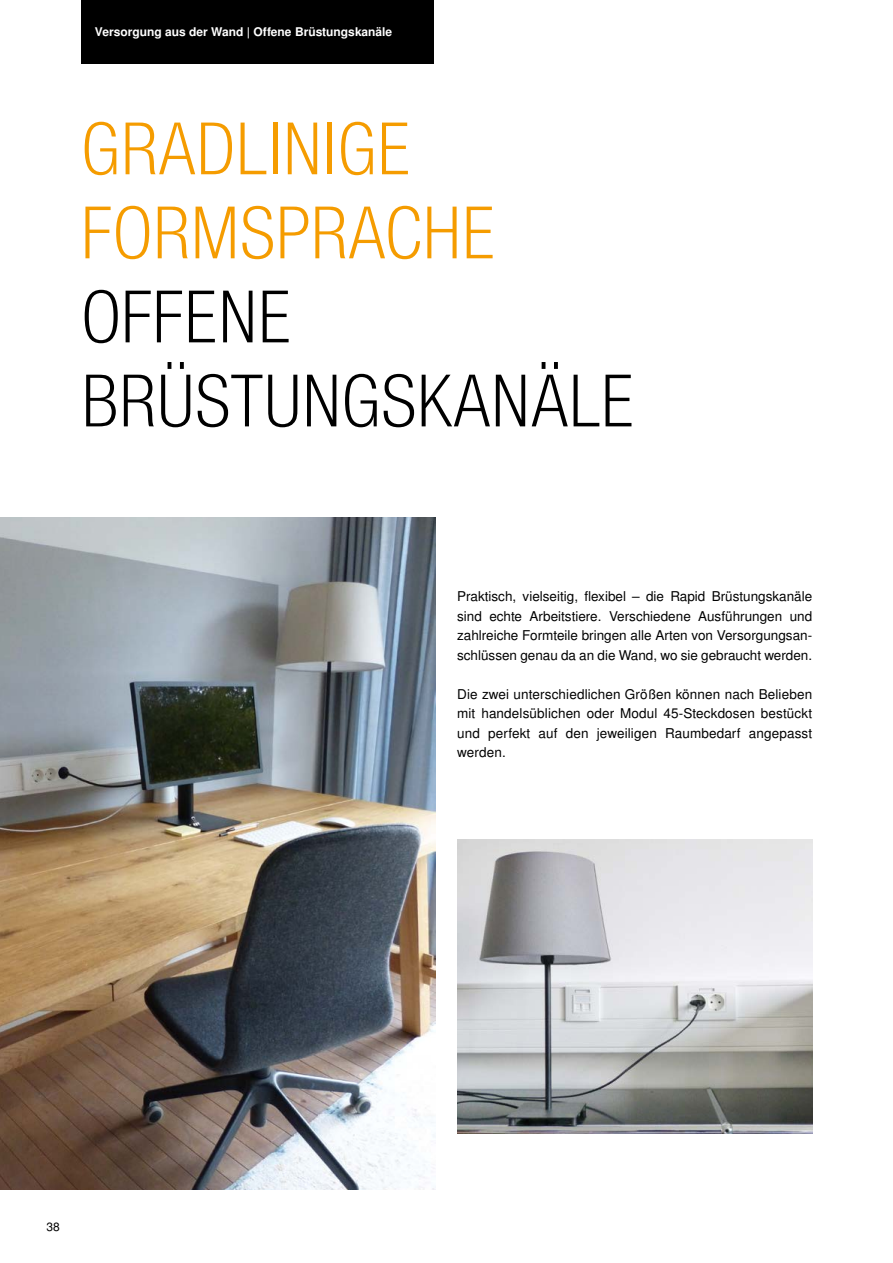
<style>
.page{position:relative;width:893px;height:1263px;background:#fff}
.page>*{position:absolute;margin:0;border:0;box-sizing:border-box;transform-origin:0 0}
.t1{font:72px/84px "Nimbus San LOT Lig Con";letter-spacing:-.01em;color:#f59c00}
.t2{font:72px/84px "Nimbus San LOT Lig Con";letter-spacing:-.01em;color:#000}
.t3{font:13.5px/19.5px "Nimbus San LOT";color:#000;text-align:justify}
.t4{font:700 12px "Nimbus San LOT";color:#fff}
.t5{font:12px "Nimbus San LOT";color:#000}
</style>
<div class="page">
<div style="left:81px;top:0;width:353px;height:64px;background:#000"></div>
<img style="left:0;top:517px;width:435px;height:673px">
<img style="left:457px;top:839px;width:355px;height:295px">
<p class="t4" style="left:95px;top:25px;width:299px">Versorgung aus der Wand | Offene Brüstungskanäle</p>
<h1 class="t1" style="left:81px;top:108px;width:417px">GRADLINIGE<br>FORMSPRACHE</h1>
<h1 class="t2" style="left:81px;top:276px;width:556px">OFFENE<br>BRÜSTUNGSKANÄLE</h1>
<p class="t3" style="left:457px;top:587px;width:357px">Praktisch, vielseitig, flexibel – die Rapid Brüstungskanäle sind echte Arbeitstiere. Verschiedene Ausführungen und zahlreiche Formteile bringen alle Arten von Versorgungsan&shy;schlüssen genau da an die Wand, wo sie gebraucht werden.</p>
<p class="t3" style="left:457px;top:685px;width:357px">Die zwei unterschiedlichen Größen können nach Belieben mit handelsüblichen oder Modul 45-Steckdosen bestückt und perfekt auf den jeweiligen Raumbedarf angepasst werden.</p>
<p class="t5" style="left:47px;top:1220px;width:15px">38</p>
</div>
